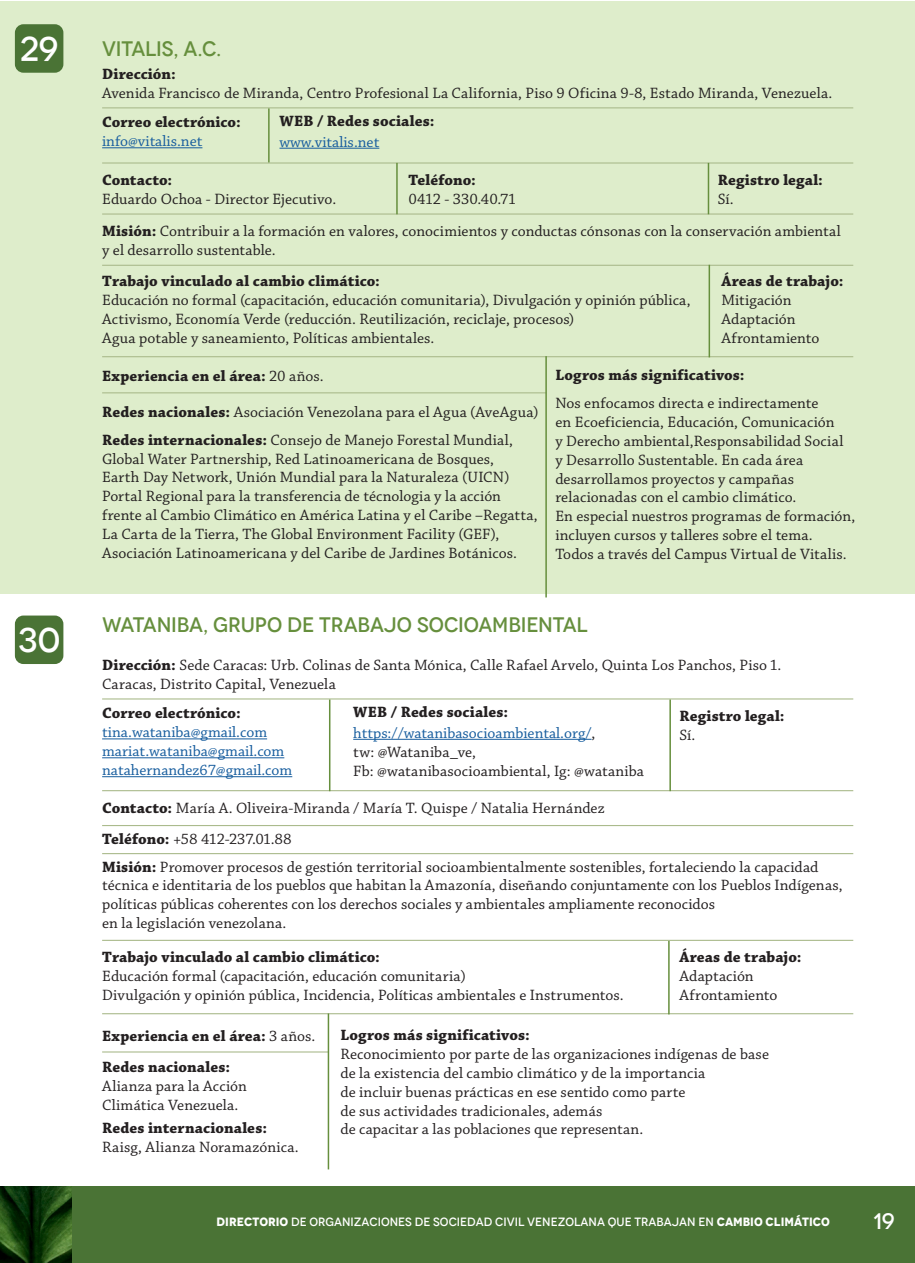
<style>
.page{position:relative;width:915px;height:1263px;background:#fff}
.page>*{position:absolute;margin:0;border:0;box-sizing:border-box;transform-origin:0 0}
.t1{font:500 34.5px "Novecento";color:#fff}
.t2{font:500 22.5px "Novecento";color:#fff}
.NOMBRES{font:500 21px "Novecento";letter-spacing:-.01em;color:#668f3d}
.t3{font:15.75px "Chaparral Pro";letter-spacing:.005em;color:#231f20}
.t4{font:700 15.75px "Chaparral Pro";letter-spacing:.005em;color:#231f20}
.t5{font:15.75px "Chaparral Pro";color:#175d9e}
.t6{font:500 12px "Novecento";color:#fff}
.s1{font-weight:700}
.s2{font-weight:400}
.s3{color:#231f20}
</style>
<div class="page">
<div style="left:0;top:1px;width:914px;height:592px;background:#deedcb"></div>
<div style="left:15px;top:24px;width:48px;height:49px;background:#4a7335;border-radius:9px"></div>
<div style="left:15px;top:615px;width:48px;height:49px;background:#4a7335;border-radius:9px"></div>
<div style="left:0;top:1186px;width:914px;height:77px;background:#4a7335"></div>
<img style="left:0;top:1186px;width:71px;height:77px">
<hr style="left:102px;top:738px;width:165px;height:1px;background:#175d9e">
<hr style="left:102px;top:757px;width:182px;height:1px;background:#175d9e">
<hr style="left:102px;top:776px;width:190px;height:1px;background:#175d9e">
<hr style="left:353px;top:739px;width:238px;height:1px;background:#175d9e">
<hr style="left:102px;top:698px;width:751px;height:1px;background:#abbb8d">
<hr style="left:102px;top:790px;width:751px;height:1px;background:#abbb8d">
<hr style="left:102px;top:825px;width:751px;height:1px;background:#abbb8d">
<hr style="left:102px;top:853px;width:751px;height:1px;background:#abbb8d">
<hr style="left:102px;top:940px;width:751px;height:1px;background:#abbb8d">
<hr style="left:102px;top:1013px;width:751px;height:1px;background:#abbb8d">
<hr style="left:102px;top:1051px;width:226px;height:1px;background:#abbb8d">
<hr style="left:329px;top:699px;width:1px;height:92px;background:#668f3d">
<hr style="left:668px;top:941px;width:1px;height:73px;background:#668f3d">
<hr style="left:327px;top:1013px;width:2px;height:156px;background:#668f3d">
<hr style="left:669px;top:699px;width:1px;height:92px;background:#668f3d">
<hr style="left:102px;top:147px;width:100px;height:1px;background:#175d9e">
<hr style="left:279px;top:148px;width:100px;height:1px;background:#175d9e">
<hr style="left:102px;top:107px;width:751px;height:1px;background:#abbb8d">
<hr style="left:102px;top:162px;width:751px;height:2px;background:#abbb8d">
<hr style="left:102px;top:213px;width:751px;height:2px;background:#abbb8d">
<hr style="left:102px;top:265px;width:751px;height:1px;background:#abbb8d">
<hr style="left:102px;top:356px;width:751px;height:1px;background:#abbb8d">
<hr style="left:102px;top:392px;width:444px;height:1px;background:#abbb8d">
<hr style="left:268px;top:108px;width:1px;height:54px;background:#668f3d">
<hr style="left:396px;top:163px;width:1px;height:51px;background:#668f3d">
<hr style="left:708px;top:265px;width:1px;height:92px;background:#668f3d">
<hr style="left:545px;top:356px;width:1px;height:241px;background:#668f3d">
<hr style="left:707px;top:163px;width:2px;height:51px;background:#668f3d">
<p class="t1" style="left:20px;top:28px;width:40px">29</p>
<p class="t1" style="left:18px;top:619px;width:44px">30</p>
<p class="NOMBRES" style="left:102px;top:36px;width:120px">VITALIS, A.C.</p>
<p class="t4" style="left:102px;top:65px;width:75px">Dirección:</p>
<p class="t3" style="left:102px;top:84px;width:731px">Avenida Francisco de Miranda, Centro Profesional La California, Piso 9 Oficina 9-8, Estado Miranda, Venezuela.</p>
<p class="t4" style="left:279px;top:111px;width:156px">WEB / Redes sociales:</p>
<p class="t5" style="left:279px;top:133px;width:101px">www.vitalis.net</p>
<p class="t4" style="left:102px;top:113px;width:140px">Correo electrónico:</p>
<p class="t5" style="left:102px;top:133px;width:102px">info@vitalis.net</p>
<p class="t4" style="left:102px;top:170px;width:72px">Contacto:</p>
<p class="t3" style="left:102px;top:190px;width:235px">Eduardo Ochoa - Director Ejecutivo.</p>
<p class="t3" style="left:102px;top:222px;width:739px"><span class="s1">Misión:</span> Contribuir a la formación en valores, conocimientos y conductas cónsonas con la conservación ambiental</p>
<p class="t3" style="left:102px;top:241px;width:175px">y el desarrollo sustentable.</p>
<p class="t4" style="left:102px;top:272px;width:279px">Trabajo vinculado al cambio climático:</p>
<p class="t3" style="left:102px;top:291px;width:589px">Educación no formal (capacitación, educación comunitaria), Divulgación y opinión pública,</p>
<p class="t3" style="left:102px;top:310px;width:473px">Activismo, Economía Verde (reducción. Reutilización, reciclaje, procesos)</p>
<p class="t3" style="left:102px;top:329px;width:333px">Agua potable y saneamiento, Políticas ambientales.</p>
<p class="t4" style="left:102px;top:366px;width:223px">Experiencia en el área: <span class="s2">20 años.</span></p>
<p class="t3" style="left:102px;top:403px;width:438px"><span class="s1">Redes nacionales:</span> Asociación Venezolana para el Agua (AveAgua)</p>
<p class="t3" style="left:102px;top:431px;width:412px"><span class="s1">Redes internacionales:</span> Consejo de Manejo Forestal Mundial,</p>
<p class="t3" style="left:102px;top:450px;width:393px">Global Water Partnership, Red Latinoamericana de Bosques,</p>
<p class="t3" style="left:102px;top:469px;width:409px">Earth Day Network, Unión Mundial para la Naturaleza (UICN)</p>
<p class="t3" style="left:102px;top:488px;width:400px">Portal Regional para la transferencia de técnologia y la acción</p>
<p class="t3" style="left:102px;top:506px;width:437px">frente al Cambio Climático en América Latina y el Caribe –Regatta,</p>
<p class="t3" style="left:102px;top:525px;width:398px">La Carta de la Tierra, The Global Environment Facility (GEF),</p>
<p class="t3" style="left:102px;top:544px;width:416px">Asociación Latinoamericana y del Caribe de Jardines Botánicos.</p>
<p class="t4" style="left:408px;top:170px;width:69px">Teléfono:</p>
<p class="t3" style="left:408px;top:190px;width:109px">0412 - 330.40.71</p>
<p class="t4" style="left:717px;top:170px;width:107px">Registro legal:</p>
<p class="t3" style="left:717px;top:190px;width:17px">Sí.</p>
<p class="t4" style="left:721px;top:272px;width:124px">Áreas de trabajo:</p>
<p class="t3" style="left:721px;top:291px;width:72px">Mitigación</p>
<p class="t3" style="left:721px;top:310px;width:76px">Adaptación</p>
<p class="t3" style="left:721px;top:329px;width:99px">Afrontamiento</p>
<p class="t4" style="left:555px;top:366px;width:191px">Logros más significativos:</p>
<p class="t3" style="left:555px;top:394px;width:264px">Nos enfocamos directa e indirectamente</p>
<p class="t3" style="left:555px;top:413px;width:280px">en Ecoeficiencia, Educación, Comunicación</p>
<p class="t3" style="left:555px;top:432px;width:289px">y Derecho ambiental,Responsabilidad Social</p>
<p class="t3" style="left:555px;top:451px;width:249px">y Desarrollo Sustentable. En cada área</p>
<p class="t3" style="left:555px;top:470px;width:240px">desarrollamos proyectos y campañas</p>
<p class="t3" style="left:555px;top:489px;width:242px">relacionadas con el cambio climático.</p>
<p class="t3" style="left:555px;top:508px;width:301px">En especial nuestros programas de formación,</p>
<p class="t3" style="left:555px;top:526px;width:259px">incluyen cursos y talleres sobre el tema.</p>
<p class="t3" style="left:555px;top:545px;width:293px">Todos a través del Campus Virtual de Vitalis.</p>
<p class="NOMBRES" style="left:102px;top:612px;width:487px">WATANIBA, GRUPO DE TRABAJO SOCIOAMBIENTAL</p>
<p class="t3" style="left:102px;top:657px;width:680px"><span class="s1">Dirección:</span> Sede Caracas: Urb. Colinas de Santa Mónica, Calle Rafael Arvelo, Quinta Los Panchos, Piso 1.</p>
<p class="t3" style="left:102px;top:675px;width:235px">Caracas, Distrito Capital, Venezuela</p>
<p class="t4" style="left:353px;top:702px;width:156px">WEB / Redes sociales:</p>
<p class="t5" style="left:353px;top:724px;width:243px">https://watanibasocioambiental.org/<span class="s3">,</span></p>
<p class="t3" style="left:353px;top:743px;width:124px">tw: @Wataniba_ve,</p>
<p class="t3" style="left:353px;top:762px;width:292px">Fb: @watanibasocioambiental, Ig: @wataniba</p>
<p class="t4" style="left:102px;top:704px;width:140px">Correo electrónico:</p>
<p class="t5" style="left:102px;top:724px;width:166px">tina.wataniba@gmail.com</p>
<p class="t5" style="left:102px;top:742px;width:184px">mariat.wataniba@gmail.com</p>
<p class="t5" style="left:102px;top:761px;width:191px">natahernandez67@gmail.com</p>
<p class="t3" style="left:102px;top:799px;width:504px"><span class="s1">Contacto:</span> María A. Oliveira-Miranda / María T. Quispe / Natalia Hernández</p>
<p class="t4" style="left:679px;top:707px;width:107px">Registro legal:</p>
<p class="t3" style="left:679px;top:727px;width:17px">Sí.</p>
<p class="t3" style="left:102px;top:830px;width:191px"><span class="s1">Teléfono:</span> +58 412-237.01.88</p>
<p class="t3" style="left:102px;top:858px;width:717px"><span class="s1">Misión:</span> Promover procesos de gestión territorial socioambientalmente sostenibles, fortaleciendo la capacidad</p>
<p class="t3" style="left:102px;top:877px;width:741px">técnica e identitaria de los pueblos que habitan la Amazonía, diseñando conjuntamente con los Pueblos Indígenas,</p>
<p class="t3" style="left:102px;top:896px;width:614px">políticas públicas coherentes con los derechos sociales y ambientales ampliamente reconocidos</p>
<p class="t3" style="left:102px;top:914px;width:186px">en la legislación venezolana.</p>
<p class="t4" style="left:102px;top:948px;width:279px">Trabajo vinculado al cambio climático:</p>
<p class="t3" style="left:102px;top:967px;width:365px">Educación formal (capacitación, educación comunitaria)</p>
<p class="t3" style="left:102px;top:986px;width:523px">Divulgación y opinión pública, Incidencia, Políticas ambientales e Instrumentos.</p>
<p class="t4" style="left:102px;top:1026px;width:214px">Experiencia en el área: <span class="s2">3 años.</span></p>
<p class="t4" style="left:102px;top:1057px;width:129px">Redes nacionales:</p>
<p class="t3" style="left:102px;top:1077px;width:146px">Alianza para la Acción</p>
<p class="t3" style="left:102px;top:1096px;width:138px">Climática Venezuela.</p>
<p class="t4" style="left:102px;top:1119px;width:166px">Redes internacionales:</p>
<p class="t3" style="left:102px;top:1138px;width:198px">Raisg, Alianza Noramazónica.</p>
<p class="t4" style="left:679px;top:948px;width:124px">Áreas de trabajo:</p>
<p class="t3" style="left:679px;top:967px;width:76px">Adaptación</p>
<p class="t3" style="left:679px;top:986px;width:99px">Afrontamiento</p>
<p class="t4" style="left:340px;top:1026px;width:191px">Logros más significativos:</p>
<p class="t3" style="left:340px;top:1045px;width:430px">Reconocimiento por parte de las organizaciones indígenas de base</p>
<p class="t3" style="left:340px;top:1064px;width:366px">de la existencia del cambio climático y de la importancia</p>
<p class="t3" style="left:340px;top:1083px;width:346px">de incluir buenas prácticas en ese sentido como parte</p>
<p class="t3" style="left:340px;top:1102px;width:263px">de sus actividades tradicionales, además</p>
<p class="t3" style="left:340px;top:1121px;width:304px">de capacitar a las poblaciones que representan.</p>
<p class="t6" style="left:216px;top:1215px;width:614px"><span class="s1">DIRECTORIO</span> DE ORGANIZACIONES DE SOCIEDAD CIVIL VENEZOLANA QUE TRABAJAN EN <span class="s1">CAMBIO CLIMÁTICO</span></p>
<p class="t2" style="left:872px;top:1208px;width:23px">19</p>
</div>
